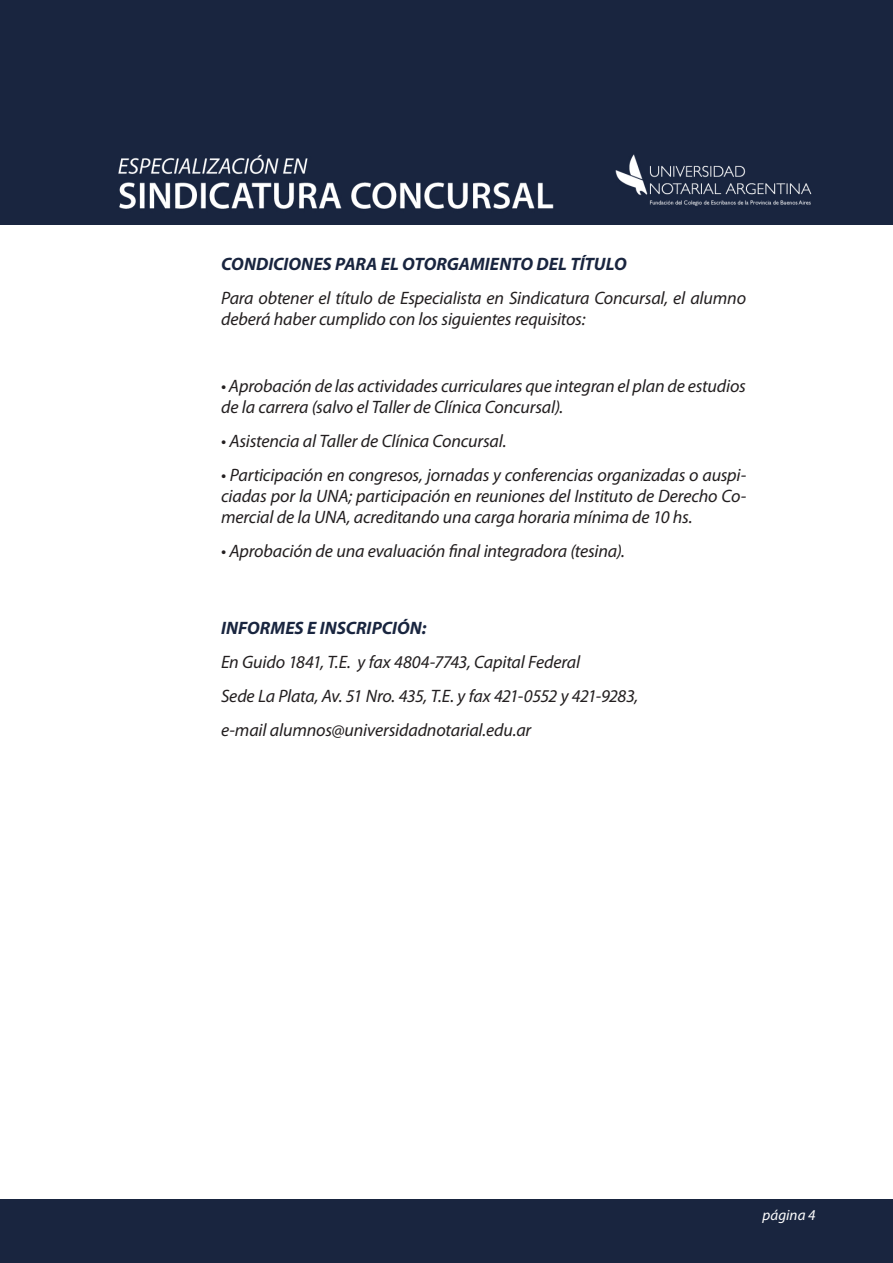
<style>
.page{position:relative;width:893px;height:1263px;background:#fff}
.page>*{position:absolute;margin:0;border:0;box-sizing:border-box;transform-origin:0 0}
.t1{font:italic 18px/21px "Myriad Pro";letter-spacing:-.01em;color:#231f20}
.t2{font:italic 700 18px "Myriad Pro";color:#19253f}
.t3{font:italic 15px "Myriad Pro";color:#fff}
</style>
<div class="page">
<div style="left:0;top:1199px;width:893px;height:64px;background:#19253f"></div>
<div style="left:0;top:0;width:893px;height:225px;background:#19253f"></div>
<p class="t2" style="left:221px;top:252px;width:407px">CONDICIONES PARA EL OTORGAMIENTO DEL TÍTULO</p>
<p class="t1" style="left:221px;top:287px;width:526px">Para obtener el título de Especialista en Sindicatura Concursal, el alumno deberá haber cumplido con los siguientes requisitos:</p>
<p class="t1" style="left:221px;top:375px;width:526px">• Aprobación de las actividades curriculares que integran el plan de estudios de la carrera (salvo el Taller de Clínica Concursal).</p>
<p class="t1" style="left:221px;top:430px;width:287px">• Asistencia al Taller de Clínica Concursal.</p>
<p class="t1" style="left:221px;top:464px;width:527px;text-align:justify">• Participación en congresos, jornadas y conferencias organizadas o auspi&shy;ciadas por la UNA; participación en reuniones del Instituto de Derecho Co&shy;mercial de la UNA, acreditando una carga horaria mínima de 10 hs.</p>
<p class="t1" style="left:221px;top:540px;width:405px">• Aprobación de una evaluación final integradora (tesina).</p>
<p class="t2" style="left:221px;top:616px;width:207px">INFORMES E INSCRIPCIÓN:</p>
<p class="t1" style="left:221px;top:645px;width:419px;line-height:34px">En Guido 1841, T.E. y fax 4804-7743, Capital Federal<br>Sede La Plata, Av. 51 Nro. 435, T.E. y fax 421-0552 y 421-9283, e-mail alumnos@universidadnotarial.edu.ar</p>
<p class="t3" style="left:763px;top:1206px;width:54px">página 4</p>
</div>
